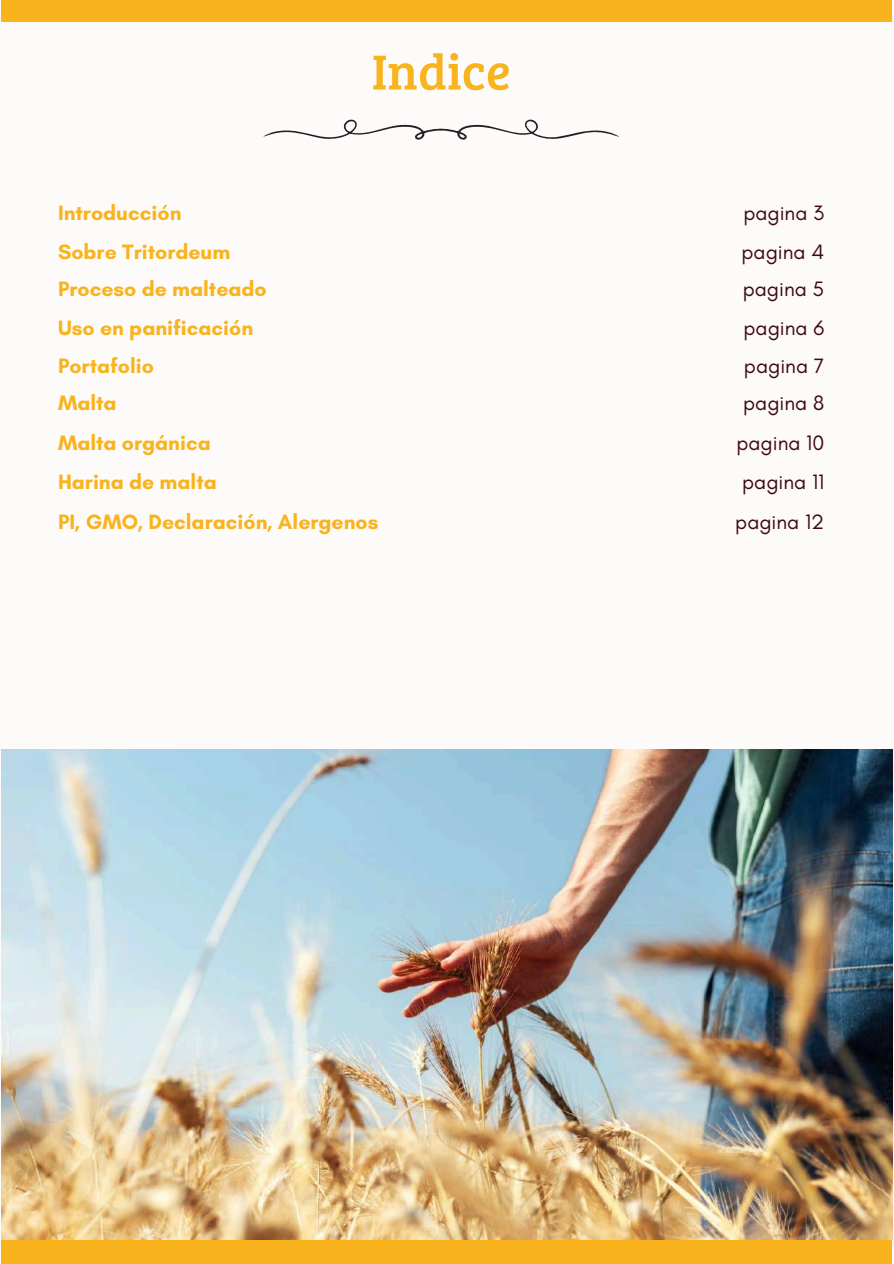
<style>
.page{position:relative;width:894px;height:1264px;background:#fff}
.page>*{position:absolute;margin:0;border:0;box-sizing:border-box;transform-origin:0 0}
.t1{font:50.85px "Bree Serif";color:#f9b31d}
.t2{font:700 21.15px "Glacial Indifference";color:#f9b31d}
.t3{font:21.15px "Glacial Indifference";color:#400a15}
</style>
<div class="page">
<div style="left:0;top:0;width:893px;height:1263px;background:#fdfbfa"></div>
<div style="left:1px;top:0;width:890px;height:22px;background:#f9b31d"></div>
<div style="left:1px;top:1239px;width:890px;height:24px;background:#f9b31d"></div>
<svg style="left:263px;top:120px;width:355px;height:20px"></svg>
<img style="left:1px;top:749px;width:890px;height:490px">
<h1 class="t1" style="left:371px;top:35px;width:140px">Indice</h1>
<p class="t2" style="left:58px;top:200px;width:125px">Introducción</p>
<p class="t3" style="left:743px;top:200px;width:82px">pagina 3</p>
<p class="t2" style="left:58px;top:239px;width:174px">Sobre Tritordeum</p>
<p class="t3" style="left:741px;top:239px;width:84px">pagina 4</p>
<p class="t2" style="left:58px;top:276px;width:210px">Proceso de malteado</p>
<p class="t3" style="left:742px;top:276px;width:83px">pagina 5</p>
<p class="t2" style="left:58px;top:314px;width:196px">Uso en panificación</p>
<p class="t3" style="left:743px;top:314px;width:82px">pagina 6</p>
<p class="t2" style="left:58px;top:353px;width:97px">Portafolio</p>
<p class="t3" style="left:743px;top:353px;width:82px">pagina 7</p>
<p class="t2" style="left:58px;top:390px;width:60px">Malta</p>
<p class="t3" style="left:743px;top:390px;width:83px">pagina 8</p>
<p class="t2" style="left:58px;top:430px;width:154px">Malta orgánica</p>
<p class="t3" style="left:736px;top:430px;width:89px">pagina 10</p>
<p class="t2" style="left:58px;top:469px;width:160px">Harina de malta</p>
<p class="t3" style="left:742px;top:469px;width:84px">pagina 11</p>
<p class="t2" style="left:58px;top:509px;width:322px">PI, GMO, Declaración, Alergenos</p>
<p class="t3" style="left:735px;top:509px;width:90px">pagina 12</p>
</div>
